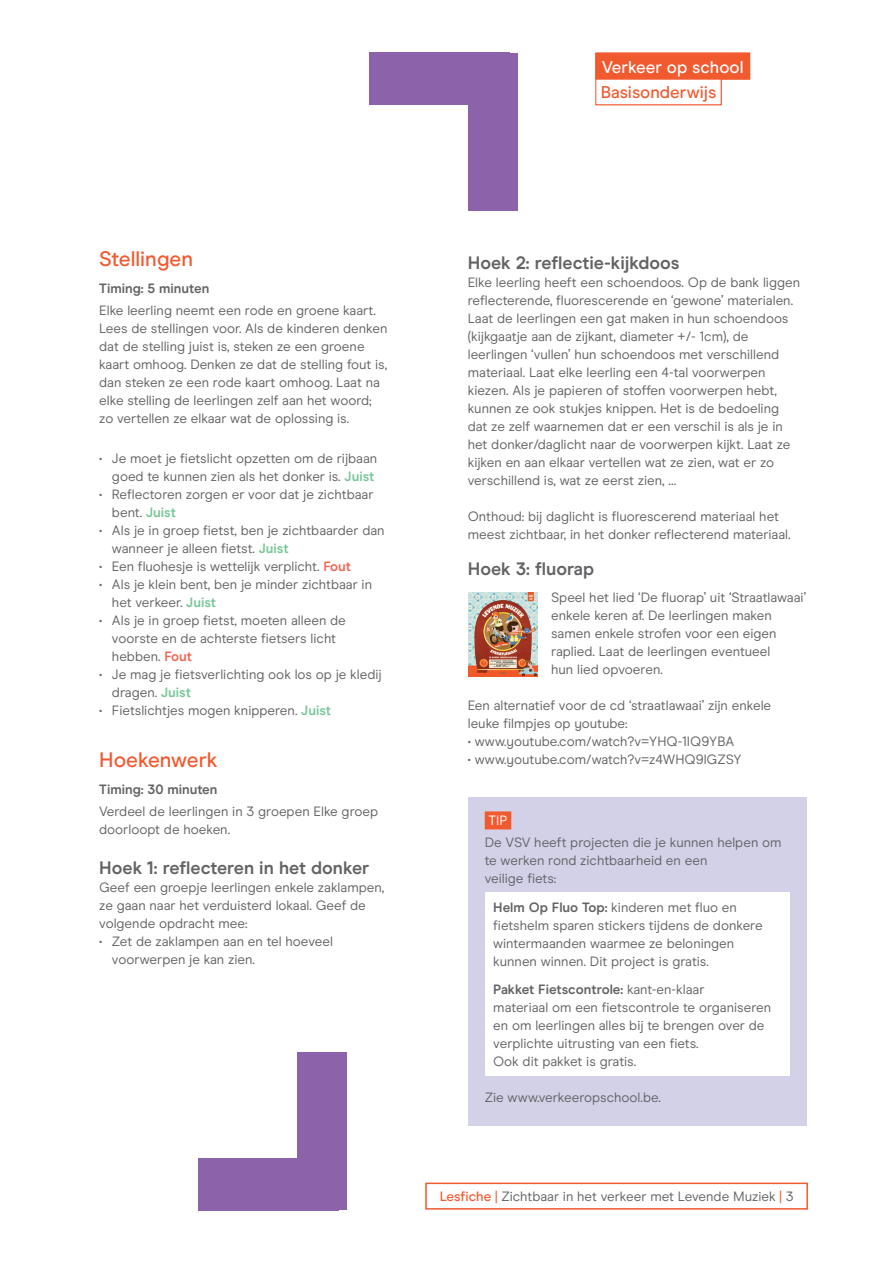
<style>
.page{position:relative;width:893px;height:1263px;background:#fff}
.page>*{position:absolute;margin:0;border:0;box-sizing:border-box;transform-origin:0 0}
.t1{font:500 21px "Modern Era";color:#f1592f}
.t2{font:700 18px "Modern Era";color:#636366}
.t3{font:500 17.1px "Modern Era";color:#fff}
.t4{font:500 17.1px "Modern Era";color:#f1592f}
.t5{font:13.5px/18px "Modern Era";color:#636366}
.t6{font:700 13.5px "Modern Era";color:#636366}
.t7{font:13.5px "Modern Era";color:#fff}
.s1{font-weight:700;color:#79c798}
.s2{font-weight:700;color:#f26653}
.s3{font-weight:700}
.s4{font-weight:500;color:#f1592f}
.s5{color:#f1592f}
</style>
<div class="page">
<div style="left:469px;top:53px;width:49px;height:157px;background:#8c62aa"></div>
<div style="left:369px;top:53px;width:140px;height:52px;background:#8c62aa"></div>
<div style="left:298px;top:1052px;width:49px;height:158px;background:#8c62aa"></div>
<div style="left:198px;top:1158px;width:140px;height:52px;background:#8c62aa"></div>
<div style="left:425px;top:1182px;width:383px;height:27px;border:2px solid #f1592f"></div>
<div style="left:595px;top:78px;width:127px;height:27px;border:1px solid #f1592f"></div>
<div style="left:596px;top:53px;width:154px;height:26px;background:#f1592f"></div>
<div style="left:595px;top:53px;width:155px;height:27px;border:1px solid #f1592f"></div>
<div style="left:468px;top:797px;width:338px;height:328px;background:#d3d1e8"></div>
<div style="left:485px;top:811px;width:26px;height:18px;background:#f1592f"></div>
<div style="left:485px;top:893px;width:304px;height:28px;background:#fff"></div>
<div style="left:485px;top:911px;width:304px;height:28px;background:#fff"></div>
<div style="left:485px;top:929px;width:304px;height:28px;background:#fff"></div>
<div style="left:485px;top:947px;width:304px;height:28px;background:#fff"></div>
<div style="left:485px;top:975px;width:304px;height:28px;background:#fff"></div>
<div style="left:485px;top:993px;width:304px;height:28px;background:#fff"></div>
<div style="left:485px;top:1011px;width:304px;height:28px;background:#fff"></div>
<div style="left:485px;top:1029px;width:304px;height:28px;background:#fff"></div>
<div style="left:485px;top:1047px;width:304px;height:28px;background:#fff"></div>
<img style="left:468px;top:592px;width:70px;height:84px">
<p class="t3" style="left:602px;top:57px;width:143px">Verkeer op school</p>
<p class="t4" style="left:601px;top:83px;width:117px">Basisonderwijs</p>
<h1 class="t1" style="left:99px;top:247px;width:95px">Stellingen</h1>
<p class="t6" style="left:99px;top:280px;width:112px">Timing: 5 minuten</p>
<p class="t5" style="left:99px;top:301px;width:290px">Elke leerling neemt een rode en groene kaart.<br>Lees de stellingen voor. Als de kinderen denken dat de stelling juist is, steken ze een groene kaart omhoog. Denken ze dat de stelling fout is, dan steken ze een rode kaart omhoog. Laat na elke stelling de leerlingen zelf aan het woord; zo vertellen ze elkaar wat de oplossing is.</p>
<p class="t5" style="left:99px;top:450px;width:280px;text-align:right">• Je moet je fietslicht opzetten om de rijbaan goed te kunnen zien als het donker is. <span class="s1">Juist</span></p>
<p class="t5" style="left:112px;top:486px;width:263px;text-indent:-13px">• Reflectoren zorgen er voor dat je zichtbaar bent. <span class="s1">Juist</span></p>
<p class="t5" style="left:112px;top:522px;width:274px;text-indent:-13px">• Als je in groep fietst, ben je zichtbaarder dan wanneer je alleen fietst. <span class="s1">Juist</span></p>
<p class="t5" style="left:99px;top:558px;width:253px">• Een fluohesje is wettelijk verplicht. <span class="s2">Fout</span></p>
<p class="t5" style="left:112px;top:576px;width:262px;text-indent:-13px">• Als je klein bent, ben je minder zichtbaar in het verkeer. <span class="s1">Juist</span></p>
<p class="t5" style="left:112px;top:612px;width:235px;text-indent:-13px">• Als je in groep fietst, moeten alleen de voorste en de achterste fietsers licht hebben. <span class="s2">Fout</span></p>
<p class="t5" style="left:112px;top:666px;width:271px;text-indent:-13px">• Je mag je fietsverlichting ook los op je kledij dragen. <span class="s1">Juist</span></p>
<p class="t5" style="left:99px;top:702px;width:233px">• Fietslichtjes mogen knipperen. <span class="s1">Juist</span></p>
<h1 class="t1" style="left:99px;top:748px;width:120px">Hoekenwerk</h1>
<p class="t6" style="left:99px;top:781px;width:120px">Timing: 30 minuten</p>
<p class="t5" style="left:99px;top:802px;width:280px">Verdeel de leerlingen in 3 groepen Elke groep doorloopt de hoeken.</p>
<h2 class="t2" style="left:99px;top:857px;width:272px">Hoek 1: reflecteren in het donker</h2>
<p class="t5" style="left:99px;top:879px;width:287px">Geef een groepje leerlingen enkele zaklampen, ze gaan naar het verduisterd lokaal. Geef de volgende opdracht mee:</p>
<p class="t5" style="left:112px;top:933px;width:223px;text-indent:-13px">• Zet de zaklampen aan en tel hoeveel voorwerpen je kan zien.</p>
<h2 class="t2" style="left:468px;top:252px;width:213px">Hoek 2: reflectie-kijkdoos</h2>
<p class="t5" style="left:468px;top:274px;width:334px">Elke leerling heeft een schoendoos. Op de bank liggen reflecterende, fluorescerende en ‘gewone’ materialen.<br>Laat de leerlingen een gat maken in hun schoendoos (kijkgaatje aan de zijkant, diameter +/- 1cm), de leerlingen ‘vullen’ hun schoendoos met verschillend materiaal. Laat elke leerling een 4-tal voorwerpen kiezen. Als je papieren of stoffen voorwerpen hebt, kunnen ze ook stukjes knippen. Het is de bedoeling dat ze zelf waarnemen dat er een verschil is als je in het donker/daglicht naar de voorwerpen kijkt. Laat ze kijken en aan elkaar vertellen wat ze zien, wat er zo verschillend is, wat ze eerst zien, …</p>
<p class="t5" style="left:468px;top:508px;width:324px">Onthoud: bij daglicht is fluorescerend materiaal het meest zichtbaar, in het donker reflecterend materiaal.</p>
<h2 class="t2" style="left:468px;top:558px;width:128px">Hoek 3: fluorap</h2>
<p class="t5" style="left:551px;top:588px;width:256px">Speel het lied ‘De fluorap’ uit ‘Straatlawaai’ enkele keren af. De leerlingen maken samen enkele strofen voor een eigen raplied. Laat de leerlingen eventueel<br>hun lied opvoeren.</p>
<p class="t5" style="left:468px;top:696px;width:305px">Een alternatief voor de cd ‘straatlawaai’ zijn enkele leuke filmpjes op youtube:</p>
<p class="t5" style="left:468px;top:732px;width:268px">• www.youtube.com/watch?v=YHQ-1IQ9YBA</p>
<p class="t5" style="left:468px;top:750px;width:275px">• www.youtube.com/watch?v=z4WHQ9lGZSY</p>
<p class="t7" style="left:489px;top:812px;width:20px">TIP</p>
<p class="t5" style="left:485px;top:833px;width:298px">De VSV heeft projecten die je kunnen helpen om te werken rond zichtbaarheid en een<br>veilige fiets:</p>
<p class="t5" style="left:493px;top:898px;width:271px"><span class="s3">Helm Op Fluo Top:</span> kinderen met fluo en fietshelm sparen stickers tijdens de donkere wintermaanden waarmee ze beloningen kunnen winnen. Dit project is gratis.</p>
<p class="t5" style="left:493px;top:980px;width:279px"><span class="s3">Pakket Fietscontrole:</span> kant-en-klaar<br>materiaal om een fietscontrole te organiseren en om leerlingen alles bij te brengen over de verplichte uitrusting van een fiets.<br>Ook dit pakket is gratis.</p>
<p class="t5" style="left:485px;top:1088px;width:178px">Zie www.verkeeropschool.be.</p>
<p class="t5" style="left:440px;top:1188px;width:355px"><span class="s4">Lesfiche</span> <span class="s5">|</span> Zichtbaar in het verkeer met Levende Muziek <span class="s5">|</span> 3</p>
</div>
